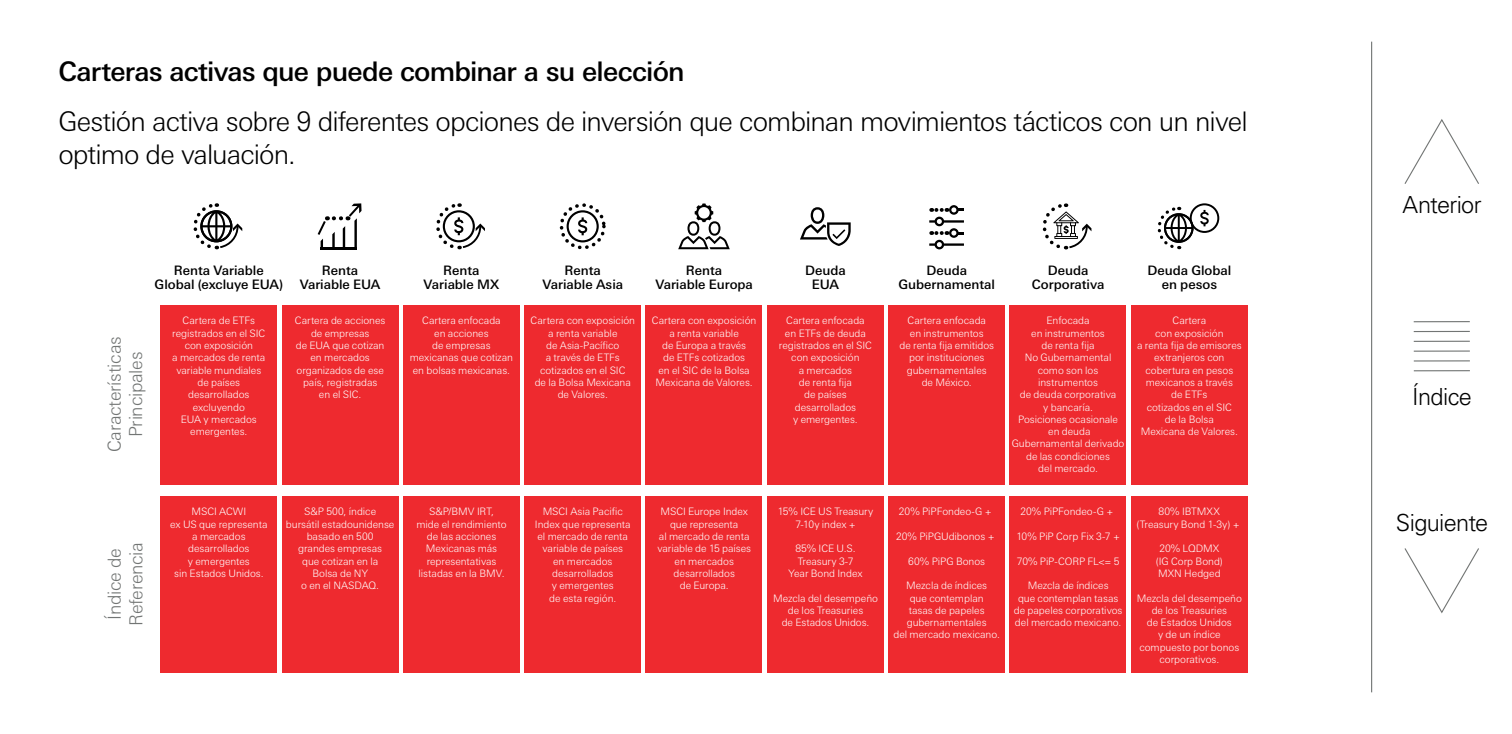
<style>
.page{position:relative;width:1512px;height:734px;background:#fff}
.page>*{position:absolute;margin:0;border:0;box-sizing:border-box;transform-origin:0 0}
.t1{font:300 27px/32.4px "Univers Nextfor HSBC";letter-spacing:-.035em;color:#000}
.t2{font:500 27px "Univers Nextfor HSBC";letter-spacing:-.03em;color:#000}
.t3{font:300 23.62px "Univers";letter-spacing:-.03em;color:#000}
.t4{font:300 18px/21.6px "Univers Nextfor HSBC";letter-spacing:-.015em;color:#727574;text-align:center}
.t5{font:500 13.05px/13.5px "Univers Nextfor HSBC";letter-spacing:-.005em;color:#000;text-align:center}
.t6{font:300 10.35px/12.4px "Univers Nextfor HSBC";letter-spacing:-.005em;color:#fff;text-align:center}
</style>
<div class="page">
<div style="left:1131px;top:305px;width:116px;height:179px;background:#ee2a2f"></div>
<div style="left:160px;top:305px;width:117px;height:179px;background:#ee2a2f"></div>
<div style="left:282px;top:305px;width:116px;height:179px;background:#ee2a2f"></div>
<div style="left:403px;top:305px;width:116px;height:179px;background:#ee2a2f"></div>
<div style="left:524px;top:305px;width:117px;height:179px;background:#ee2a2f"></div>
<div style="left:646px;top:305px;width:116px;height:179px;background:#ee2a2f"></div>
<div style="left:767px;top:305px;width:116px;height:179px;background:#ee2a2f"></div>
<div style="left:888px;top:305px;width:117px;height:179px;background:#ee2a2f"></div>
<div style="left:1009px;top:305px;width:117px;height:179px;background:#ee2a2f"></div>
<div style="left:1131px;top:496px;width:116px;height:176px;background:#ee2a2f"></div>
<div style="left:160px;top:496px;width:117px;height:176px;background:#ee2a2f"></div>
<div style="left:282px;top:496px;width:116px;height:176px;background:#ee2a2f"></div>
<div style="left:403px;top:496px;width:116px;height:176px;background:#ee2a2f"></div>
<div style="left:524px;top:496px;width:117px;height:176px;background:#ee2a2f"></div>
<div style="left:646px;top:496px;width:116px;height:176px;background:#ee2a2f"></div>
<div style="left:767px;top:496px;width:116px;height:176px;background:#ee2a2f"></div>
<div style="left:888px;top:496px;width:117px;height:176px;background:#ee2a2f"></div>
<div style="left:1009px;top:496px;width:117px;height:176px;background:#ee2a2f"></div>
<svg style="left:1157px;top:203px;width:62px;height:47px"></svg>
<svg style="left:1042px;top:203px;width:49px;height:47px"></svg>
<svg style="left:929px;top:205px;width:35px;height:44px"></svg>
<svg style="left:800px;top:207px;width:50px;height:39px"></svg>
<svg style="left:678px;top:203px;width:52px;height:46px"></svg>
<svg style="left:559px;top:203px;width:47px;height:47px"></svg>
<svg style="left:436px;top:203px;width:49px;height:47px"></svg>
<svg style="left:317px;top:203px;width:45px;height:46px"></svg>
<hr style="left:321px;top:247px;width:36px;height:2px;background:#000">
<svg style="left:193px;top:203px;width:49px;height:47px"></svg>
<svg style="left:1404px;top:548px;width:75px;height:66px"></svg>
<hr style="left:1413px;top:321px;width:56px;height:1px;background:#727574">
<hr style="left:1413px;top:331px;width:56px;height:1px;background:#727574">
<hr style="left:1413px;top:340px;width:56px;height:2px;background:#727574">
<hr style="left:1413px;top:350px;width:56px;height:1px;background:#727574">
<hr style="left:1413px;top:360px;width:56px;height:1px;background:#727574">
<hr style="left:1413px;top:370px;width:56px;height:1px;background:#727574">
<svg style="left:1404px;top:119px;width:75px;height:65px"></svg>
<hr style="left:1371px;top:42px;width:1px;height:650px;background:#727574">
<h1 class="t2" style="left:58px;top:52px;width:628px">Carteras activas que puede combinar a su elección</h1>
<h1 class="t1" style="left:58px;top:104px;width:1190px">Gestión activa sobre 9 diferentes opciones de inversión que combinan movimientos tácticos con un nivel optimo de valuación.</h1>
<p class="t5" style="left:155px;top:263px;width:130px">Renta Variable<br>Global (excluye EUA)</p>
<h3 class="t4" style="left:102px;top:452px;width:117px;rotate:-90deg">Características<br>Principales</h3>
<p class="t6" style="left:172px;top:313px;width:95px">Cartera de ETFs registrados en el SIC con exposición<br>a mercados de renta variable mundiales de países desarrollados excluyendo<br>EUA y mercados emergentes.</p>
<p class="t5" style="left:300px;top:263px;width:82px">Renta<br>Variable EUA</p>
<p class="t6" style="left:295px;top:313px;width:92px">Cartera de acciones de empresas<br>de EUA que cotizan en mercados organizados de ese país, registradas<br>en el SIC.</p>
<p class="t5" style="left:423px;top:263px;width:77px">Renta<br>Variable MX</p>
<p class="t6" style="left:410px;top:313px;width:105px">Cartera enfocada<br>en acciones<br>de empresas mexicanas que cotizan en bolsas mexicanas.</p>
<h3 class="t4" style="left:103px;top:625px;width:85px;rotate:-90deg">Índice de<br>Referencia</h3>
<p class="t6" style="left:170px;top:504px;width:99px">MSCI ACWI<br>ex US que representa a mercados desarrollados<br>y emergentes<br>sin Estados Unidos.</p>
<p class="t6" style="left:286px;top:504px;width:110px">S&amp;P 500, índice<br>bursátil estadounidense basado en 500<br>grandes empresas<br>que cotizan en la<br>Bolsa de NY<br>o en el NASDAQ.</p>
<p class="t6" style="left:416px;top:504px;width:92px">S&amp;P/BMV IRT, mide el rendimiento de las acciones<br>Mexicanas más representativas listadas en la BMV.</p>
<p class="t5" style="left:542px;top:263px;width:82px">Renta<br>Variable Asia</p>
<p class="t6" style="left:530px;top:313px;width:106px">Cartera con exposición a renta variable<br>de Asia-Pacífico<br>a través de ETFs cotizados en el SIC<br>de la Bolsa Mexicana de Valores.</p>
<p class="t5" style="left:655px;top:263px;width:99px">Renta<br>Variable Europa</p>
<p class="t6" style="left:652px;top:313px;width:106px">Cartera con exposición a renta variable<br>de Europa a través<br>de ETFs cotizados<br>en el SIC de la Bolsa<br>Mexicana de Valores.</p>
<p class="t6" style="left:535px;top:504px;width:97px">MSCI Asia Pacific<br>Index que representa el mercado de renta variable de países<br>en mercados desarrollados<br>y emergentes<br>de esta región.</p>
<p class="t6" style="left:657px;top:504px;width:95px">MSCI Europe Index que representa<br>al mercado de renta variable de 15 países en mercados desarrollados<br>de Europa.</p>
<p class="t5" style="left:805px;top:263px;width:42px">Deuda<br>EUA</p>
<p class="t6" style="left:779px;top:313px;width:95px">Cartera enfocada<br>en ETFs de deuda registrados en el SIC con exposición<br>a mercados<br>de renta fija<br>de países desarrollados<br>y emergentes.</p>
<p class="t6" style="left:778px;top:504px;width:97px">15% ICE US Treasury<br>7-10y index +</p>
<p class="t6" style="left:788px;top:541px;width:76px">85% ICE U.S.<br>Treasury 3-7<br>Year Bond Index</p>
<p class="t6" style="left:773px;top:591px;width:107px">Mezcla del desempeño de los Treasuries<br>de Estados Unidos.</p>
<p class="t5" style="left:898px;top:263px;width:98px">Deuda<br>Gubernamental</p>
<p class="t6" style="left:899px;top:313px;width:96px">Cartera enfocada<br>en instrumentos<br>de renta fija emitidos por instituciones gubernamentales<br>de México.</p>
<p class="t5" style="left:1031px;top:263px;width:74px">Deuda<br>Corporativa</p>
<p class="t6" style="left:1011px;top:313px;width:114px">Enfocada<br>en instrumentos<br>de renta fija<br>No Gubernamental como son los instrumentos<br>de deuda corporativa<br>y bancaría.<br>Posiciones ocasionale en deuda<br>Gubernamental derivado de las condiciones<br>del mercado.</p>
<p class="t5" style="left:1147px;top:263px;width:85px">Deuda Global en pesos</p>
<p class="t6" style="left:1137px;top:313px;width:106px">Cartera<br>con exposición<br>a renta fija de emisores extranjeros con cobertura en pesos mexicanos a través<br>de ETFs<br>cotizados en el SIC<br>de la Bolsa<br>Mexicana de Valores.</p>
<p class="t6" style="left:899px;top:504px;width:94px">20% PiPFondeo-G +</p>
<p class="t6" style="left:896px;top:529px;width:100px">20% PiPGUdibonos +</p>
<p class="t6" style="left:908px;top:554px;width:78px">60% PiPG Bonos</p>
<p class="t6" style="left:893px;top:578px;width:108px">Mezcla de índices<br>que contemplan<br>tasas de papeles gubernamentales<br>del mercado mexicano.</p>
<p class="t6" style="left:1020px;top:504px;width:94px">20% PiPFondeo-G +</p>
<p class="t6" style="left:1016px;top:529px;width:105px">10% PiP Corp Fix 3-7 +</p>
<p class="t6" style="left:1017px;top:554px;width:104px">70% PiP-CORP FL&lt;= 5</p>
<p class="t6" style="left:1014px;top:578px;width:110px">Mezcla de índices<br>que contemplan tasas de papeles corporativos del mercado mexicano.</p>
<p class="t6" style="left:1136px;top:504px;width:105px">80% IBTMXX (Treasury Bond 1-3y) +</p>
<p class="t6" style="left:1156px;top:541px;width:68px">20% LQDMX (IG Corp Bond)<br>MXN Hedged</p>
<p class="t6" style="left:1137px;top:591px;width:107px">Mezcla del desempeño de los Treasuries<br>de Estados Unidos<br>y de un índice compuesto por bonos corporativos.</p>
<h2 class="t3" style="left:1402px;top:190px;width:81px">Anterior</h2>
<h2 class="t3" style="left:1412px;top:382px;width:61px">Índice</h2>
<h2 class="t3" style="left:1396px;top:508px;width:94px">Siguiente</h2>
</div>
